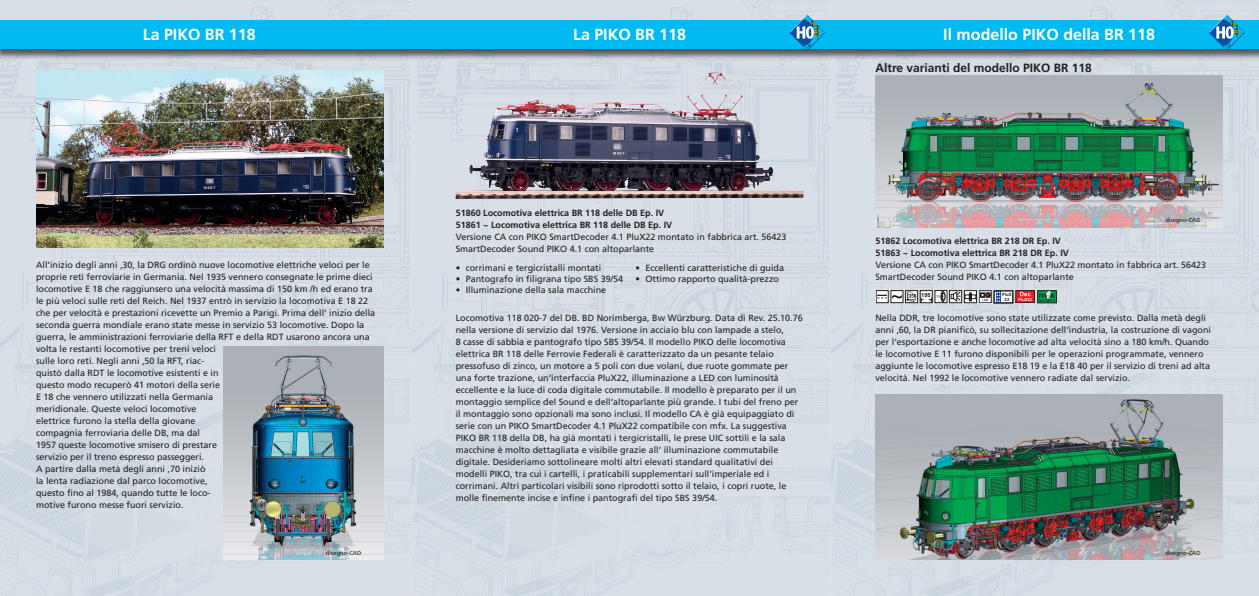
<style>
.page{position:relative;width:1259px;height:596px;background:#fff}
.page>*{position:absolute;margin:0;border:0;box-sizing:border-box;transform-origin:0 0}
.t1{font:700 16px "Frutiger";color:#fff}
.t2{font:700 12px "Frutiger";color:#231f20}
.t3{font:9px/12px "Frutiger";color:#231f20}
.t4{font:700 9px/12px "Frutiger";color:#231f20}
.t5{font:5.8px "Frutiger";color:#231f20}
</style>
<div class="page">
<img style="left:0;top:0;width:1259px;height:595px">
<img style="left:0;top:48px;width:1259px;height:13px">
<div style="left:0;top:20px;width:1259px;height:28px;background:#00baf1"></div>
<svg style="left:1208px;top:14px;width:37px;height:37px"></svg>
<svg style="left:789px;top:14px;width:36px;height:37px"></svg>
<img style="left:456px;top:73px;width:347px;height:126px">
<img style="left:37px;top:71px;width:347px;height:176px">
<svg style="left:920px;top:290px;width:12px;height:1px"></svg>
<div style="left:905px;top:290px;width:12px;height:12px;background:#393738"></div>
<div style="left:876px;top:290px;width:12px;height:12px;border:1px solid #231f20"></div>
<div style="left:949px;top:290px;width:12px;height:12px;border:1px solid #231f20"></div>
<div style="left:964px;top:290px;width:12px;height:12px;border:1px solid #231f20"></div>
<div style="left:979px;top:290px;width:12px;height:13px;border:1px solid #231f20"></div>
<div style="left:994px;top:290px;width:19px;height:13px;border:1px solid #231f20"></div>
<div style="left:935px;top:290px;width:12px;height:12px;border:1px solid #231f20"></div>
<div style="left:890px;top:290px;width:13px;height:12px;border:1px solid #231f20"></div>
<svg style="left:1017px;top:292px;width:15px;height:9px"></svg>
<div style="left:1015px;top:290px;width:19px;height:13px;border:1px solid #231f20"></div>
<svg style="left:1018px;top:291px;width:13px;height:10px"></svg>
<div style="left:1037px;top:290px;width:19px;height:13px;border:1px solid #231f20"></div>
<svg style="left:1038px;top:291px;width:17px;height:11px"></svg>
<img style="left:875px;top:76px;width:348px;height:151px">
<img style="left:875px;top:394px;width:348px;height:165px">
<img style="left:223px;top:346px;width:161px;height:213px">
<svg style="left:996px;top:291px;width:15px;height:11px"></svg>
<svg style="left:877px;top:291px;width:113px;height:11px"></svg>
<h1 class="t1" style="left:143px;top:25px;width:114px">La PIKO BR 118</h1>
<h1 class="t1" style="left:573px;top:25px;width:114px">La PIKO BR 118</h1>
<h1 class="t1" style="left:943px;top:25px;width:213px">Il modello PIKO della BR 118</h1>
<p class="t3" style="left:36px;top:258px;width:341px">All‘inizio degli anni ‚30, la DRG ordinò nuove locomotive elettriche veloci per le proprie reti ferroviarie in Germania. Nel 1935 vennero consegnate le prime dieci locomotive E 18 che raggiunsero una velocità massima di 150 km /h ed erano tra le più veloci sulle reti del Reich. Nel 1937 entrò in servizio la locomotiva E 18 22 che per velocità e prestazioni ricevette un Premio a Parigi. Prima dell‘ inizio della seconda guerra mondiale erano state messe in servizio 53 locomotive. Dopo la guerra, le amministrazioni ferroviarie della RFT e della RDT usarono ancora una volta le restanti locomotive per treni veloci<br>sulle loro reti. Negli anni ‚50 la RFT, riac-<br>quistò dalla RDT le locomotive esistenti e in<br>questo modo recuperò 41 motori della serie<br>E 18 che vennero utilizzati nella Germania<br>meridionale. Queste veloci locomotive<br>elettrice furono la stella della giovane<br>compagnia ferroviaria delle DB, ma dal<br>1957 queste locomotive smisero di prestare<br>servizio per il treno espresso passeggeri.<br>A partire dalla metà degli anni ‚70 iniziò<br>la lenta radiazione dal parco locomotive,<br>questo fino al 1984, quando tutte le loco-<br>motive furono messe fuori servizio.</p>
<p class="t4" style="left:456px;top:206px;width:218px">51860 Locomotiva elettrica BR 118 delle DB Ep. IV<br>51861 ~ Locomotiva elettrica BR 118 delle DB Ep. IV</p>
<p class="t3" style="left:456px;top:230px;width:332px">Versione CA con PIKO SmartDecoder 4.1 PluX22 montato in fabbrica art. 56423<br>SmartDecoder Sound PIKO 4.1 con altoparlante</p>
<p class="t3" style="left:456px;top:262px;width:147px">• corrimani e tergicristalli montati</p>
<p class="t3" style="left:456px;top:272px;width:169px">• Pantografo in filigrana tipo SBS 39/54</p>
<p class="t3" style="left:456px;top:283px;width:152px">• Illuminazione della sala macchine</p>
<p class="t3" style="left:635px;top:262px;width:150px">• Eccellenti caratteristiche di guida</p>
<p class="t3" style="left:635px;top:272px;width:145px">• Ottimo rapporto qualità-prezzo</p>
<p class="t3" style="left:456px;top:311px;width:348px">Locomotiva 118 020-7 del DB. BD Norimberga, Bw Würzburg. Data di Rev. 25.10.76 nella versione di servizio dal 1976. Versione in acciaio blu con lampade a stelo,<br>8 casse di sabbia e pantografo tipo SBS 39/54. Il modello PIKO delle locomotiva elettrica BR 118 delle Ferrovie Federali è caratterizzato da un pesante telaio pressofuso di zinco, un motore a 5 poli con due volani, due ruote gommate per una forte trazione, un‘interfaccia PluX22, illuminazione a LED con luminosità eccellente e la luce di coda digitale commutabile. Il modello è preparato per il un montaggio semplice del Sound e dell‘altoparlante più grande. I tubi del freno per il montaggio sono opzionali ma sono inclusi. Il modello CA è già equipaggiato di serie con un PIKO SmartDecoder 4.1 PluX22 compatibile con mfx. La suggestiva PIKO BR 118 della DB, ha già montati i tergicristalli, le prese UIC sottili e la sala macchine è molto dettagliata e visibile grazie all‘ illuminazione commutabile digitale. Desideriamo sottolineare molti altri elevati standard qualitativi dei modelli PIKO, tra cui i cartelli, i praticabili supplementari sull‘imperiale ed i corrimani. Altri particolari visibili sono riprodotti sotto il telaio, i copri ruote, le molle finemente incise e infine i pantografi del tipo SBS 39/54.</p>
<h2 class="t2" style="left:875px;top:60px;width:218px">Altre varianti del modello PIKO BR 118</h2>
<p class="t5" style="left:1165px;top:216px;width:37px">disegno-CAD</p>
<p class="t4" style="left:875px;top:234px;width:195px">51862 Locomotiva elettrica BR 218 DR Ep. IV<br>51863 ~ Locomotiva elettrica BR 218 DR Ep. IV</p>
<p class="t3" style="left:875px;top:258px;width:332px">Versione CA con PIKO SmartDecoder 4.1 PluX22 montato in fabbrica art. 56423<br>SmartDecoder Sound PIKO 4.1 con altoparlante</p>
<p class="t3" style="left:875px;top:311px;width:337px">Nella DDR, tre locomotive sono state utilizzate come previsto. Dalla metà degli anni ‚60, la DR pianificò, su sollecitazione dell‘industria, la costruzione di vagoni per l‘esportazione e anche locomotive ad alta velocità sino a 180 km/h. Quando le locomotive E 11 furono disponibili per le operazioni programmate, vennero aggiunte le locomotive espresso E18 19 e la E18 40 per il servizio di treni ad alta velocità. Nel 1992 le locomotive vennero radiate dal servizio.</p>
<p class="t5" style="left:326px;top:549px;width:37px">disegno-CAD</p>
<p class="t5" style="left:1165px;top:549px;width:37px">disegno-CAD</p>
</div>
